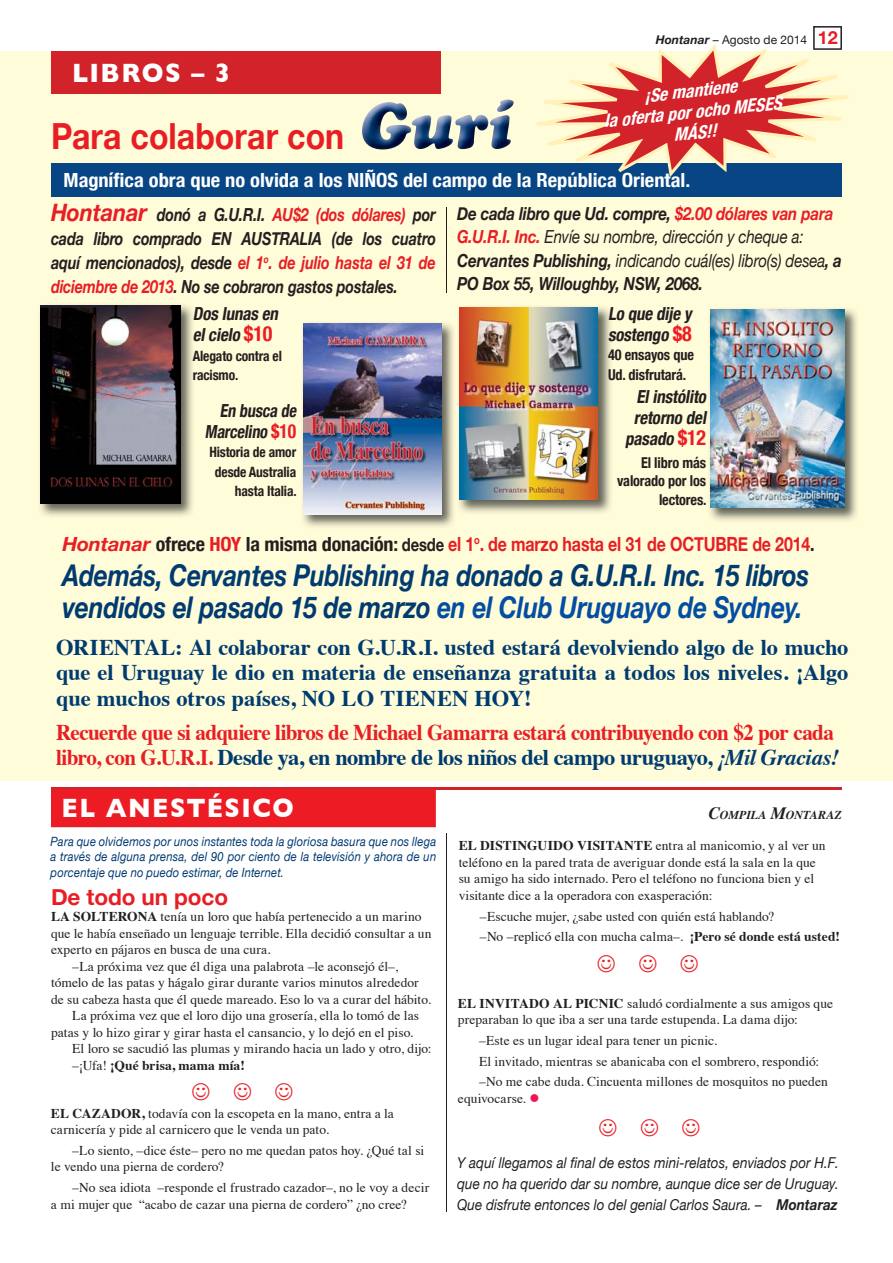
<style>
.page{position:relative;width:893px;height:1263px;background:#fff}
.page>*{position:absolute;margin:0;border:0;box-sizing:border-box;transform-origin:0 0}
.t1{font:700 36px "Helvetica Neue";color:#e81e25;scale:.89 1}
.t2{font:italic 700 30px/31.5px "Helvetica Neue";letter-spacing:-.01em;color:#003b70;scale:.82 1}
.t3{font:700 27px "Gill Sans";letter-spacing:.055em;color:#fff;scale:.93 1}
.t4{font:700 27px "Gill Sans";letter-spacing:.055em;color:#fff;scale:.95 1}
.t5{font:700 22.5px/25.5px "Times";letter-spacing:.005em;color:#003b70;text-align:justify}
.t6{font:700 22.5px/25.5px "Times";letter-spacing:-.03em;color:#e81e25;scale:.94 1}
.t7{font:700 22.5px "Helvetica Neue";letter-spacing:-.005em;color:#e81e25}
.t8{font:22.5px "Wingdings";color:#e81e25}
.t9{font:700 19.5px "Helvetica Neue";letter-spacing:-.01em;color:#e81e25;scale:.82 1}
.t10{font:700 condensed 19.5px "Helvetica Neue";color:#fff;scale:1.05 1}
.t11{font:italic 700 18px/24px "Helvetica Neue";letter-spacing:-.01em;color:#231f20;text-align:justify;scale:.8 1}
.t12{font:italic 700 18px/23.2px "Helvetica Neue";letter-spacing:-.01em;color:#231f20;scale:.84 1}
.t13{font:italic 700 condensed 18px/21px "Helvetica Neue";color:#231f20;scale:.95 1}
.t14{font:italic 700 condensed 18px/21px "Helvetica Neue";color:#fff;text-align:center}
.t15{font:700 condensed 18px/21px "Helvetica Neue";color:#231f20;text-align:right;scale:.9 1}
.t16{font:italic 15px/21px "Helvetica Neue";letter-spacing:.005em;color:#231f20;text-align:justify;scale:.9 1}
.t17{font:700 condensed 15px/19.5px "Helvetica Neue";letter-spacing:-.01em;color:#231f20;scale:.95 1}
.t18{font:700 condensed 14.25px/19.5px "Helvetica Neue";letter-spacing:-.01em;color:#231f20;scale:.95 1}
.t19{font:13.5px/16.5px "Times";color:#231f20}
.t20{font:700 13.5px "Times";letter-spacing:.01em;color:#231f20}
.t21{font:italic 12.75px/15px "Helvetica Neue";letter-spacing:.015em;color:#003a72;scale:.88 1}
.t22{font:12px "Helvetica Neue";color:#231f20}
.t23{font:italic 700 12px "Times";letter-spacing:-.01em;color:#231f20}
.s1{font-weight:700;font-style:italic}
.s2{font-weight:700;font-size:18px;color:#e81e25}
.s3{font-size:24px;color:#e81e25}
.s4{color:#e81e25}
.s5{font-weight:400}
.s6{font-style:normal;font-size:21px;color:#ed1c24}
.s7{font-style:italic}
.s8{font-stretch:condensed;color:#231f20}
.s9{font-stretch:condensed}
.s10{font-size:18px;color:#231f20}
.s11{color:#231f20}
.s12{color:#034ea2}
.s13{font-size:19.5px;color:#ed1c24}
.s14{color:#003b70}
.s15{font-style:italic;color:#003b70}
.s16{font-size:17.25px}
.s17{font-weight:700}
</style>
<div class="page">
<div style="left:0;top:51px;width:893px;height:729px;background:#fffcd9"></div>
<div style="left:51px;top:163px;width:791px;height:33px;background:#084585"></div>
<svg style="left:536px;top:26px;width:313px;height:151px"></svg>
<hr style="left:51px;top:787px;width:791px;height:3px;background:#d2232a">
<div style="left:51px;top:51px;width:389px;height:43px;background:#d2232a"></div>
<img style="left:362px;top:102px;width:49px;height:47px">
<img style="left:455px;top:115px;width:33px;height:34px">
<img style="left:412px;top:115px;width:41px;height:34px">
<img style="left:490px;top:115px;width:21px;height:34px">
<img style="left:497px;top:100px;width:17px;height:12px">
<img style="left:40px;top:305px;width:153px;height:211px">
<img style="left:41px;top:306px;width:139px;height:197px">
<img style="left:303px;top:323px;width:151px;height:204px">
<img style="left:303px;top:324px;width:138px;height:191px">
<img style="left:459px;top:307px;width:152px;height:206px">
<img style="left:459px;top:308px;width:139px;height:192px">
<img style="left:710px;top:309px;width:147px;height:212px">
<img style="left:710px;top:309px;width:135px;height:199px">
<hr style="left:446px;top:207px;width:1px;height:85px;background:#231f20">
<hr style="left:446px;top:834px;width:1px;height:378px;background:#231f20">
<div style="left:51px;top:789px;width:385px;height:38px;background:#ed1c24"></div>
<h3 class="t4" style="left:72px;top:58px;width:168px">LIBROS – 3</h3>
<h1 class="t1" style="left:51px;top:114px;width:331px">Para colaborar con</h1>
<p class="t22" style="left:656px;top:32px;width:183px"><span class="s1">Hontanar</span> – Agosto de 2014 <span class="s2">12</span></p>
<h3 class="t14" style="left:600px;top:89px;width:180px;rotate:-6deg">¡Se mantiene<br>la oferta por ocho MESES<br>MÁS!!</h3>
<h3 class="t10" style="left:64px;top:169px;width:598px">Magnífica obra que no olvida a los NIÑOS del campo de la República Oriental.</h3>
<h3 class="t11" style="left:51px;top:202px;width:482px"><span class="s3">Hontanar</span> donó a G.U.R.I. <span class="s4">AU$2 (dos dólares)</span> por cada libro comprado EN AUSTRALIA (de los cuatro aquí mencionados), desde <span class="s4">el 1</span><sup>o</sup><span class="s4">. de julio hasta el 31 de diciembre de 2013</span>. No se cobraron gastos postales.</h3>
<h3 class="t12" style="left:457px;top:202px;width:460px">De cada libro que Ud. compre, <span class="s4">$2.00 dólares van para G.U.R.I. Inc.</span> <span class="s5">Envíe su nombre, dirección y cheque a:<br></span>Cervantes Publishing, <span class="s5">indicando cuál(es) libro(s) desea</span>, a PO Box 55, Willoughby, NSW, 2068.</h3>
<h3 class="t13" style="left:608px;top:303px;width:93px">Lo que dije y sostengo <span class="s6">$ 8</span></h3>
<p class="t17" style="left:608px;top:345px;width:92px">40 ensayos que<br>Ud. disfrutará.</p>
<h3 class="t13" style="left:625px;top:386px;width:90px;text-align:right">Elinstólito retorno del pasado <span class="s6">$ 1 2</span></h3>
<p class="t17" style="left:617px;top:453px;width:95px;line-height:18px;text-align:right">El libro más valorado por los</p>
<p class="t17" style="left:659px;top:490px;width:52px">lectores.</p>
<h3 class="t9" style="left:62px;top:532px;width:919px"><span class="s7">Hontanar</span> <span class="s8">ofrece</span> <span class="s9">HOY</span> <span class="s8">la misma donación:</span> <span class="s10">desde</span> el 1<sup>o</sup>. de marzo hasta el 31 de OCTUBRE de 2014<span class="s11">.</span></h3>
<h2 class="t2" style="left:62px;top:559px;width:912px">Además, Cervantes Publishing ha donado a G.U.R.I. Inc. 15 libros vendidos el pasado 15 de marzo <span class="s12">en el Club Uruguayo de Sydney.</span></h2>
<h3 class="t13" style="left:193px;top:303px;width:95px">Dos lunas en elcielo <span class="s6">$ 1 0</span></h3>
<p class="t18" style="left:193px;top:346px;width:95px">Alegato contra el racismo.</p>
<h3 class="t15" style="left:205px;top:399px;width:106px">En busca de<br>Marcelino <span class="s13">$ 1 0</span></h3>
<p class="t18" style="left:209px;top:442px;width:93px;text-align:right">Historia de amor desde Australia hasta Italia.</p>
<h3 class="t5" style="left:56px;top:636px;width:794px">ORIENTAL: Al colaborar con G.U.R.I. usted estará devolviendo algo de lo mucho que el Uruguay le dio en materia de enseñanza gratuita a todos los niveles. ¡Algo que muchos otros países, NO LO TIENEN HOY!</h3>
<h3 class="t6" style="left:56px;top:721px;width:834px">Recuerde que si adquiere libros de Michael Gamarra estará contribuyendo con $2 por cada libro, con G.U.R.I. <span class="s14">Desde ya, en nombre de los niños del campo uruguayo,</span> <span class="s15">¡Mil Gracias!</span></h3>
<h3 class="t3" style="left:61px;top:792px;width:251px">EL ANESTÉSICO</h3>
<p class="t21" style="left:51px;top:833px;width:440px">Para que olvidemos por unos instantes toda la gloriosa basura que nos llega a través de alguna prensa, del 90 por ciento de la televisión y ahora de un</p>
<p class="t21" style="left:51px;top:865px;width:267px">porcentaje que no puedo estimar, de Internet.</p>
<p class="t23" style="left:709px;top:810px;width:135px"><span class="s16">C</span>OMPILA <span class="s16">M</span>ONTARAZ</p>
<p class="t19" style="left:459px;top:839px;width:368px"><span class="s17">EL DISTINGUIDO VISITANTE</span> entra al manicomio, y al ver un teléfono en la pared trata de averiguar donde está la sala en la que su amigo ha sido internado. Pero el teléfono no funciona bien y el visitante dice a la operadora con exasperación:</p>
<p class="t19" style="left:480px;top:907px;width:361px;line-height:20.7px">–Escuche mujer, ¿sabe usted con quién está hablando?<br>–No –replicó ella con mucha calma–. <span class="s17">¡Pero sé donde está usted!</span></p>
<h3 class="t7" style="left:51px;top:883px;width:179px">De todo un poco</h3>
<p class="t19" style="left:51px;top:910px;width:372px"><span class="s17">LA SOLTERONA</span> tenía un loro que había pertenecido a un marino</p>
<p class="t19" style="left:51px;top:926px;width:382px">que le había enseñado un lenguaje terrible. Ella decidió consultar a un</p>
<p class="t19" style="left:51px;top:943px;width:221px">experto en pájaros en busca de una cura.</p>
<p class="t19" style="left:72px;top:959px;width:327px">–La próxima vez que él diga una palabrota –le aconsejó él–,</p>
<p class="t19" style="left:51px;top:976px;width:369px">tómelo de las patas y hágalo girar durante varios minutos alrededor</p>
<p class="t19" style="left:51px;top:992px;width:381px">de su cabeza hasta que él quede mareado. Eso lo va a curar del hábito.</p>
<p class="t19" style="left:72px;top:1009px;width:348px">La próxima vez que el loro dijo una grosería, ella lo tomó de las</p>
<p class="t19" style="left:51px;top:1025px;width:364px">patas y lo hizo girar y girar hasta el cansancio, y lo dejó en el piso.</p>
<p class="t19" style="left:72px;top:1042px;width:361px">El loro se sacudió las plumas y mirando hacia un lado y otro, dijo:</p>
<p class="t20" style="left:72px;top:1060px;width:174px"><span class="s5">–¡Ufa!</span> ¡Qué brisa, mama mía!</p>
<p class="t19" style="left:51px;top:1106px;width:344px"><span class="s17">EL CAZADOR,</span> todavía con la escopeta en la mano, entra a la carnicería y pide al carnicero que le venda un pato.</p>
<p class="t19" style="left:51px;top:1143px;width:375px;text-indent:21px">–Lo siento, –dice éste– pero no me quedan patos hoy. ¿Qué tal si le vendo una pierna de cordero?</p>
<p class="t19" style="left:51px;top:1180px;width:380px;text-indent:21px">–No sea idiota –responde el frustrado cazador–, no le voy a decir a mi mujer que “acabo de cazar una pierna de cordero” ¿no cree?</p>
<h3 class="t8" style="left:597px;top:951px;width:103px">☺☺☺</h3>
<p class="t19" style="left:458px;top:996px;width:377px"><span class="s17">EL INVITADO AL PICNIC</span> saludó cordialmente a sus amigos que preparaban lo que iba a ser una tarde estupenda. La dama dijo:</p>
<p class="t19" style="left:479px;top:1031px;width:350px;line-height:20.7px">–Este es un lugar ideal para tener un picnic.<br>El invitado, mientras se abanicaba con el sombrero, respondió: –No me cabe duda. Cincuenta millones de mosquitos no pueden</p>
<p class="t19" style="left:458px;top:1091px;width:70px">equivocarse.</p>
<h3 class="t8" style="left:192px;top:1080px;width:103px">☺☺☺</h3>
<h3 class="t8" style="left:598px;top:1116px;width:103px">☺☺☺</h3>
<p class="t16" style="left:457px;top:1151px;width:425px">Y aquí llegamos al final de estos mini-relatos, enviados por H.F. que no ha querido dar su nombre, aunque dice ser de Uruguay.<br>Que disfrute entonces lo del genial Carlos Saura. – <span class="s17">Montaraz</span></p>
</div>
